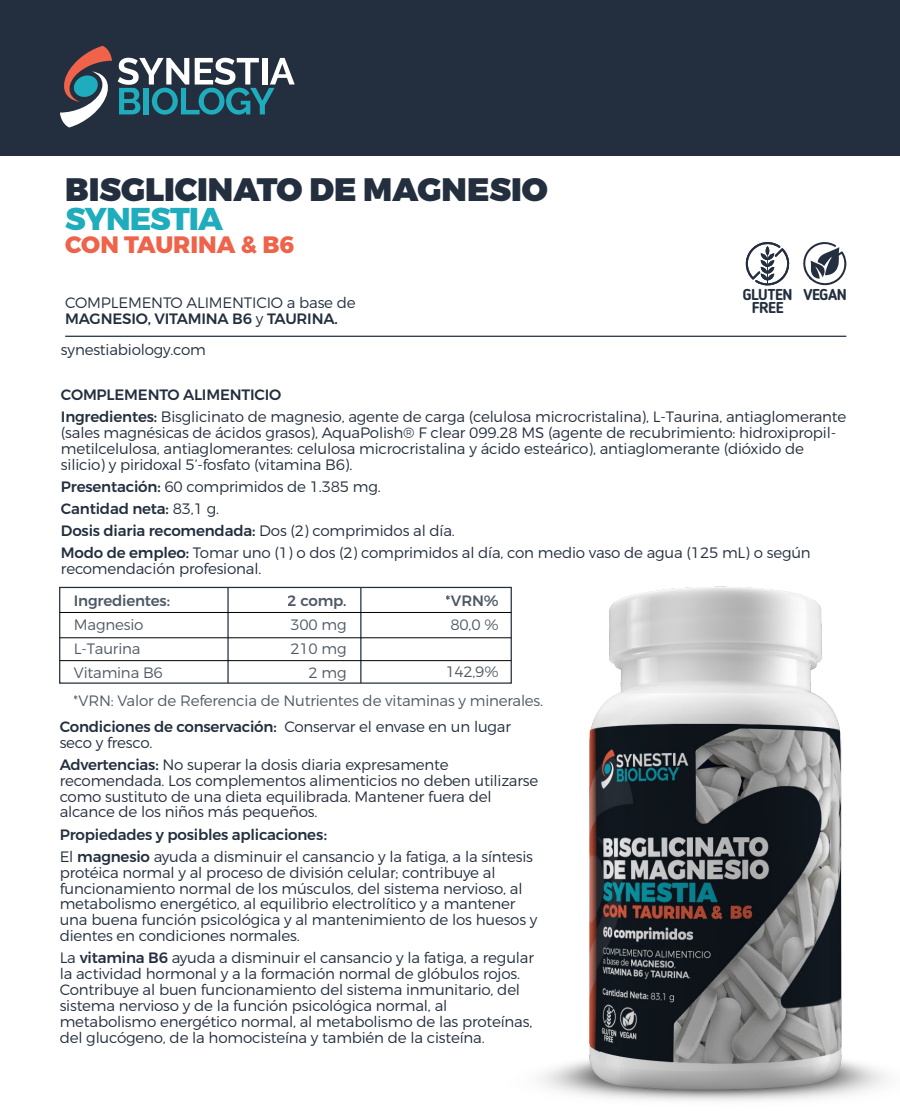
<style>
.page{position:relative;width:900px;height:1111px;background:#fff}
.page>*{position:absolute;margin:0;border:0;box-sizing:border-box;transform-origin:0 0}
.t1{font:900 32.5px "Montserrat";color:#232f3e}
.t2{font:800 31.5px "Montserrat";letter-spacing:-.03em;color:#1facbd}
.t3{font:800 23.75px "Montserrat";color:#ee634a}
.t4{font:700 15.62px/13px "Blogger Sans";letter-spacing:-.035em;color:#232f3e;text-align:center}
.t5{font:300 15px/15.9px "Montserrat";letter-spacing:-.015em;color:#232f3e}
.t6{font:500 15px "Montserrat";letter-spacing:-.015em;color:#232f3e}
.s1{font-weight:500}
</style>
<div class="page">
<div style="left:0;top:0;width:900px;height:155px;background:#232f3e"></div>
<svg style="left:60px;top:46px;width:235px;height:81px"></svg>
<svg style="left:745px;top:242px;width:45px;height:43px"></svg>
<svg style="left:803px;top:242px;width:43px;height:43px"></svg>
<hr style="left:65px;top:336px;width:781px;height:1px;background:#232f3e">
<div style="left:59px;top:587px;width:453px;height:96px;border:1px solid #232f3e"></div>
<hr style="left:360px;top:587px;width:1px;height:96px;background:#232f3e">
<hr style="left:227px;top:587px;width:2px;height:96px;background:#232f3e">
<img style="left:407px;top:586px;width:479px;height:515px">
<hr style="left:60px;top:612px;width:451px;height:1px;background:#000">
<hr style="left:60px;top:637px;width:451px;height:1px;background:#000">
<hr style="left:60px;top:660px;width:451px;height:1px;background:#000">
<h1 class="t1" style="left:65px;top:169px;width:484px">BISGLICINATO DE MAGNESIO</h1>
<h2 class="t2" style="left:65px;top:199px;width:159px">SYNESTIA</h2>
<h3 class="t3" style="left:65px;top:230px;width:230px">CON TAURINA &amp; B6</h3>
<p class="t5" style="left:65px;top:294px;width:292px">COMPLEMENTO ALIMENTICIO a base de<br><span class="s1">MAGNESIO, VITAMINA B6</span> y <span class="s1">TAURINA.</span></p>
<p class="t4" style="left:743px;top:288px;width:51px">GLUTEN<br>FREE</p>
<p class="t4" style="left:803px;top:288px;width:45px">VEGAN</p>
<p class="t5" style="left:61px;top:342px;width:146px">synestiabiology.com</p>
<p class="t5" style="left:61px;top:383px;width:787px;line-height:22.1px"><span class="s1">COMPLEMENTO ALIMENTICIO<br>Ingredientes:</span> Bisglicinato de magnesio, agente de carga (celulosa microcristalina), L-Taurina, antiaglomerante</p>
<p class="t5" style="left:61px;top:424px;width:777px">(sales magnésicas de ácidos grasos), AquaPolish® F clear 099.28 MS (agente de recubrimiento: hidroxipropil&shy;metilcelulosa, antiaglomerantes: celulosa microcristalina y ácido esteárico), antiaglomerante (dióxido de silicio) y piridoxal 5’-fosfato (vitamina B6).</p>
<p class="t5" style="left:61px;top:475px;width:751px;line-height:22.1px"><span class="s1">Presentación:</span> 60 comprimidos de 1.385 mg.<br><span class="s1">Cantidad neta:</span> 83,1 g.<br><span class="s1">Dosis diaria recomendada:</span> Dos (2) comprimidos al día.<br><span class="s1">Modo de empleo:</span> Tomar uno (1) o dos (2) comprimidos al día, con medio vaso de agua (125 mL) o según</p>
<p class="t5" style="left:61px;top:560px;width:202px">recomendación profesional.</p>
<p class="t6" style="left:74px;top:591px;width:98px">Ingredientes:</p>
<p class="t5" style="left:74px;top:612px;width:91px;line-height:23.8px">Magnesio<br>L-Taurina<br>Vitamina B6</p>
<p class="t5" style="left:74px;top:692px;width:471px">*VRN: Valor de Referencia de Nutrientes de vitaminas y minerales.</p>
<p class="t6" style="left:446px;top:591px;width:54px">*VRN%</p>
<p class="t5" style="left:450px;top:616px;width:50px">80,0 %</p>
<p class="t5" style="left:445px;top:664px;width:55px">142,9%</p>
<p class="t6" style="left:288px;top:591px;width:60px">2 comp.</p>
<p class="t5" style="left:290px;top:612px;width:58px;line-height:23.8px;text-align:right">300 mg<br>210 mg<br>2 mg</p>
<p class="t5" style="left:60px;top:718px;width:453px"><span class="s1">Condiciones de conservación:</span> Conservar el envase en un lugar seco y fresco.</p>
<p class="t5" style="left:60px;top:756px;width:480px"><span class="s1">Advertencias:</span> No superar la dosis diaria expresamente recomendada. Los complementos alimenticios no deben utilizarse como sustituto de una dieta equilibrada. Mantener fuera del alcance de los niños más pequeños.</p>
<p class="t5" style="left:60px;top:823px;width:475px;line-height:22.1px"><span class="s1">Propiedades y posibles aplicaciones :<br></span>El <span class="s1">magnesio</span> ayuda a disminuir el cansancio y la fatiga, a la síntesis</p>
<p class="t5" style="left:60px;top:864px;width:479px">protéica normal y al proceso de división celular; contribuye al funcionamiento normal de los músculos, del sistema nervioso, al metabolismo energético, al equilibrio electrolítico y a mantener una buena función psicológica y al mantenimiento de los huesos y dientes en condiciones normales.</p>
<p class="t5" style="left:60px;top:949px;width:476px">La <span class="s1">vitamina B6</span> ayuda a disminuir el cansancio y la fatiga, a regular la actividad hormonal y a la formación normal de glóbulos rojos.<br>Contribuye al buen funcionamiento del sistema inmunitario, del sistema nervioso y de la función psicológica normal, al metabolismo energético normal, al metabolismo de las proteínas, del glucógeno, de la homocisteína y también de la cisteína.</p>
</div>
